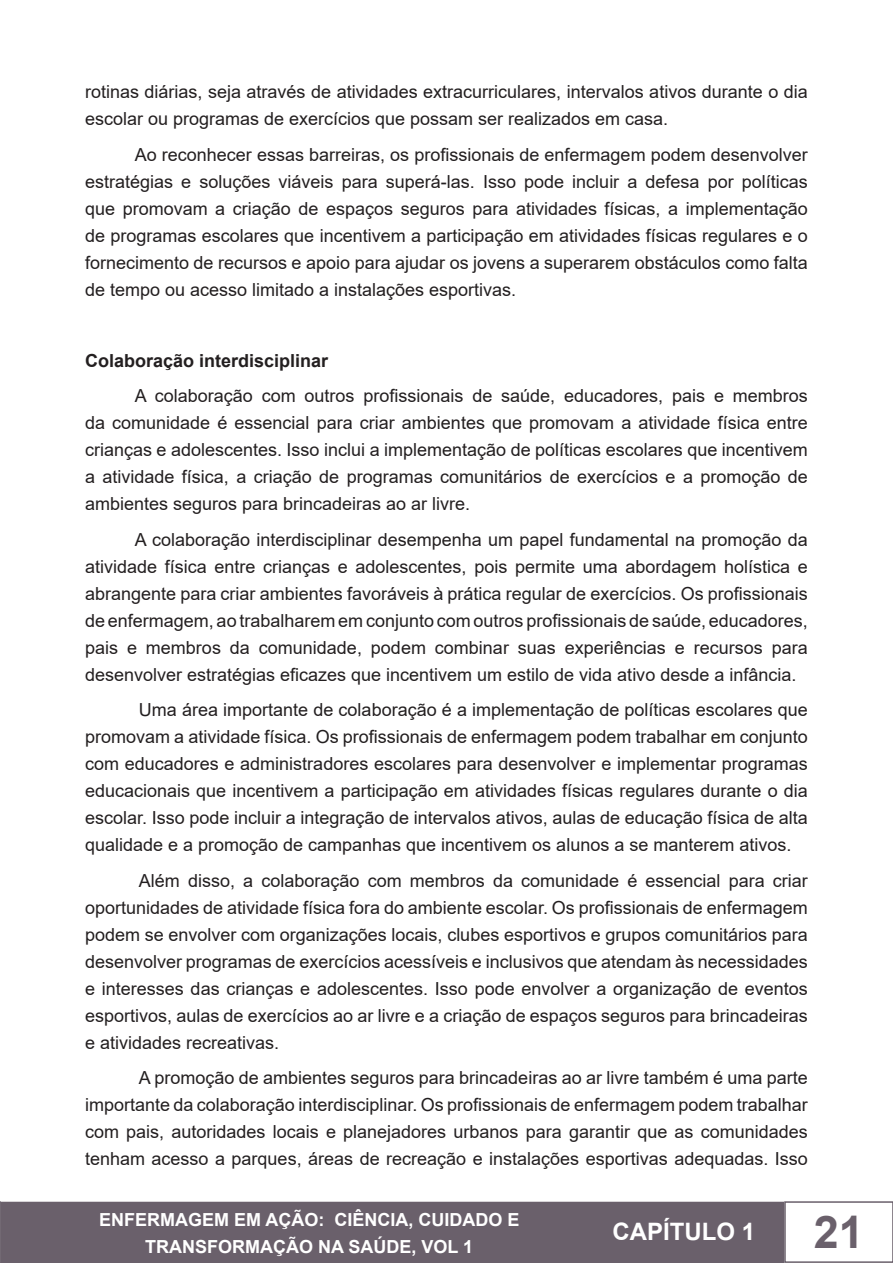
<style>
.page{position:relative;width:893px;height:1263px;background:#fff}
.page>*{position:absolute;margin:0;border:0;box-sizing:border-box;transform-origin:0 0}
.t1{font:700 45px "Arial";color:#6a606b}
.t2{font:700 24px "Arial";color:#fff}
.t3{font:18px/27px "Arial";color:#231f20;text-align:justify}
.t4{font:700 18px/27px "Arial";color:#fff;text-align:center}
.Título_1{font:700 18px "Arial";color:#231f20}
</style>
<div class="page">
<div style="left:1px;top:1202px;width:782px;height:60px;background:#6a606b"></div>
<div style="left:0;top:1202px;width:784px;height:61px;border:2px solid #6a606b"></div>
<svg style="left:0;top:1201px;width:1px;height:62px"></svg>
<div style="left:784px;top:1201px;width:109px;height:62px;border:2px solid #6a606b"></div>
<p class="t3" style="left:85px;top:78px;width:724px">rotinas diárias, seja através de atividades extracurriculares, intervalos ativos durante o dia escolar ou programas de exercícios que possam ser realizados em casa.</p>
<p class="t3" style="left:85px;top:141px;width:724px;text-indent:50px">Ao reconhecer essas barreiras, os profissionais de enfermagem podem desenvolver estratégias e soluções viáveis para superá-las. Isso pode incluir a defesa por políticas que promovam a criação de espaços seguros para atividades físicas, a implementação de programas escolares que incentivem a participação em atividades físicas regulares e o fornecimento de recursos e apoio para ajudar os jovens a superarem obstáculos como falta de tempo ou acesso limitado a instalações esportivas.</p>
<p class="Título_1" style="left:85px;top:348px;width:245px">Colaboração interdisciplinar</p>
<p class="t3" style="left:85px;top:382px;width:724px;text-indent:50px">A colaboração com outros profissionais de saúde, educadores, pais e membros da comunidade é essencial para criar ambientes que promovam a atividade física entre crianças e adolescentes. Isso inclui a implementação de políticas escolares que incentivem a atividade física, a criação de programas comunitários de exercícios e a promoção de ambientes seguros para brincadeiras ao ar livre.</p>
<p class="t3" style="left:85px;top:526px;width:724px;text-indent:50px">A colaboração interdisciplinar desempenha um papel fundamental na promoção da atividade física entre crianças e adolescentes, pois permite uma abordagem holística e abrangente para criar ambientes favoráveis à prática regular de exercícios. Os profissionais de enfermagem, ao trabalharem em conjunto com outros profissionais de saúde, educadores, pais e membros da comunidade, podem combinar suas experiências e recursos para desenvolver estratégias eficazes que incentivem um estilo de vida ativo desde a infância.</p>
<p class="t3" style="left:85px;top:696px;width:724px;text-indent:54px">Uma área importante de colaboração é a implementação de políticas escolares que promovam a atividade física. Os profissionais de enfermagem podem trabalhar em conjunto com educadores e administradores escolares para desenvolver e implementar programas educacionais que incentivem a participação em atividades físicas regulares durante o dia escolar. Isso pode incluir a integração de intervalos ativos, aulas de educação física de alta qualidade e a promoção de campanhas que incentivem os alunos a se manterem ativos.</p>
<p class="t3" style="left:85px;top:867px;width:724px;text-indent:54px">Além disso, a colaboração com membros da comunidade é essencial para criar oportunidades de atividade física fora do ambiente escolar. Os profissionais de enfermagem podem se envolver com organizações locais, clubes esportivos e grupos comunitários para desenvolver programas de exercícios acessíveis e inclusivos que atendam às necessidades e interesses das crianças e adolescentes. Isso pode envolver a organização de eventos esportivos, aulas de exercícios ao ar livre e a criação de espaços seguros para brincadeiras e atividades recreativas.</p>
<p class="t3" style="left:85px;top:1064px;width:724px;text-indent:54px">A promoção de ambientes seguros para brincadeiras ao ar livre também é uma parte importante da colaboração interdisciplinar. Os profissionais de enfermagem podem trabalhar com pais, autoridades locais e planejadores urbanos para garantir que as comunidades tenham acesso a parques, áreas de recreação e instalações esportivas adequadas. Isso</p>
<p class="t4" style="left:99px;top:1206px;width:422px">ENFERMAGEM EM AÇÃO: CIÊNCIA, CUIDADO E<br>TRANSFORMAÇÃO NA SAÚDE, VOL 1</p>
<h2 class="t2" style="left:612px;top:1215px;width:144px">CAPÍTULO 1</h2>
<h1 class="t1" style="left:814px;top:1201px;width:52px">21</h1>
</div>
